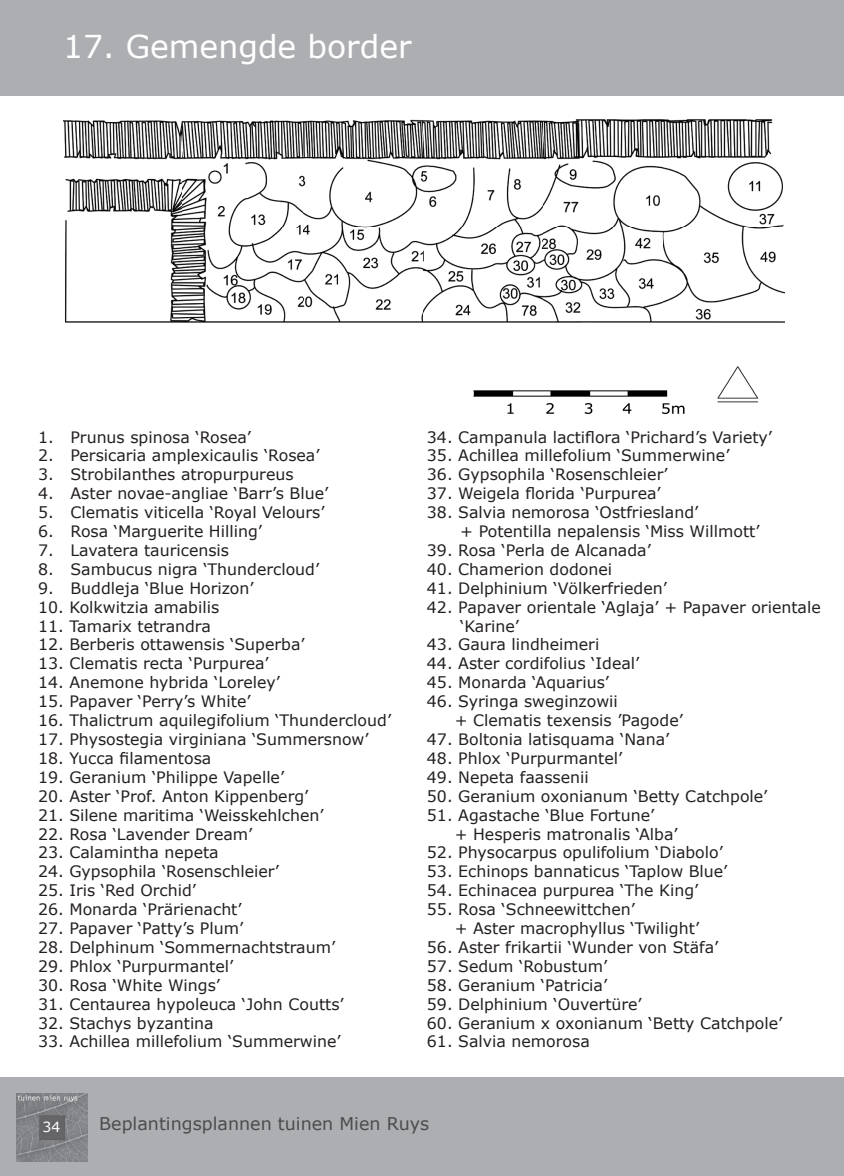
<style>
.page{position:relative;width:844px;height:1176px;background:#fff}
.page>*{position:absolute;margin:0;border:0;box-sizing:border-box;transform-origin:0 0}
.t1{font:31.5px "Verdana";color:#fff}
.t2{font:17.5px "Verdana";color:#4b4c4d}
.t3{font:15.75px/18.9px "Verdana";color:#231f20}
.t4{font:14px "Verdana";color:#fff}
</style>
<div class="page">
<div style="left:0;top:1077px;width:843px;height:99px;background:#adaeb2"></div>
<div style="left:0;top:0;width:843px;height:96px;background:#adaeb2"></div>
<img style="left:16px;top:1093px;width:71px;height:68px">
<img style="left:473px;top:390px;width:212px;height:25px">
<img style="left:63px;top:119px;width:722px;height:204px">
<img style="left:717px;top:366px;width:42px;height:37px">
<h1 class="t1" style="left:63px;top:24px;width:350px">17. Gemengde border</h1>
<p class="t3" style="left:38px;top:427px;width:214px">1. Prunus spinosa ‘Rosea’</p>
<p class="t3" style="left:38px;top:446px;width:283px">2. Persicaria amplexicaulis ‘Rosea’</p>
<p class="t3" style="left:38px;top:465px;width:257px">3. Strobilanthes atropurpureus</p>
<p class="t3" style="left:38px;top:484px;width:292px">4. Aster novae-angliae ‘Barr’s Blue’</p>
<p class="t3" style="left:38px;top:503px;width:288px">5. Clematis viticella ‘Royal Velours’</p>
<p class="t3" style="left:38px;top:522px;width:225px">6. Rosa ‘Marguerite Hilling’</p>
<p class="t3" style="left:38px;top:540px;width:192px">7. Lavatera tauricensis</p>
<p class="t3" style="left:38px;top:559px;width:283px">8. Sambucus nigra ‘Thundercloud’</p>
<p class="t3" style="left:38px;top:578px;width:217px">9. Buddleja ‘Blue Horizon’</p>
<p class="t3" style="left:38px;top:597px;width:183px">10. Kolkwitzia amabilis</p>
<p class="t3" style="left:38px;top:616px;width:174px">11. Tamarix tetrandra</p>
<p class="t3" style="left:38px;top:635px;width:268px">12. Berberis ottawensis ‘Superba’</p>
<p class="t3" style="left:38px;top:654px;width:232px">13. Clematis recta ‘Purpurea’</p>
<p class="t3" style="left:38px;top:673px;width:243px">14. Anemone hybrida ‘Loreley’</p>
<p class="t3" style="left:38px;top:692px;width:214px">15. Papaver ‘Perry’s White’</p>
<p class="t3" style="left:38px;top:711px;width:354px">16. Thalictrum aquilegifolium ‘Thundercloud’</p>
<p class="t3" style="left:38px;top:729px;width:332px">17. Physostegia virginiana ‘Summersnow’</p>
<p class="t3" style="left:38px;top:748px;width:175px">18. Yucca filamentosa</p>
<p class="t3" style="left:38px;top:767px;width:248px">19. Geranium ‘Philippe Vapelle’</p>
<p class="t3" style="left:38px;top:786px;width:272px">20. Aster ‘Prof. Anton Kippenberg’</p>
<p class="t3" style="left:38px;top:805px;width:287px">21. Silene maritima ‘Weisskehlchen’</p>
<p class="t3" style="left:38px;top:824px;width:216px">22. Rosa ‘Lavender Dream’</p>
<p class="t3" style="left:38px;top:843px;width:182px">23. Calamintha nepeta</p>
<p class="t3" style="left:38px;top:862px;width:242px">24. Gypsophila ‘Rosenschleier’</p>
<p class="t3" style="left:38px;top:881px;width:159px">25. Iris ‘Red Orchid’</p>
<p class="t3" style="left:38px;top:900px;width:205px">26. Monarda ‘Prärienacht’</p>
<p class="t3" style="left:38px;top:918px;width:207px">27. Papaver ‘Patty’s Plum’</p>
<p class="t3" style="left:38px;top:937px;width:298px">28. Delphinum ‘Sommernachtstraum’</p>
<p class="t3" style="left:38px;top:956px;width:197px">29. Phlox ‘Purpurmantel’</p>
<p class="t3" style="left:38px;top:975px;width:183px">30. Rosa ‘White Wings’</p>
<p class="t3" style="left:38px;top:994px;width:307px">31. Centaurea hypoleuca ‘John Coutts’</p>
<p class="t3" style="left:38px;top:1013px;width:177px">32. Stachys byzantina</p>
<p class="t3" style="left:38px;top:1032px;width:304px">33. Achillea millefolium ‘Summerwine’</p>
<p class="t3" style="left:427px;top:427px;width:346px">34. Campanula lactiflora ‘Prichard’s Variety’</p>
<p class="t3" style="left:427px;top:446px;width:304px">35. Achillea millefolium ‘Summerwine’</p>
<p class="t3" style="left:427px;top:465px;width:242px">36. Gypsophila ‘Rosenschleier’</p>
<p class="t3" style="left:427px;top:484px;width:235px">37. Weigela florida ‘Purpurea’</p>
<p class="t3" style="left:460px;top:503px;width:301px;text-indent:-33px">38. Salvia nemorosa ‘Ostfriesland’<br>+ Potentilla nepalensis ‘Miss Willmott’</p>
<p class="t3" style="left:427px;top:540px;width:225px">39. Rosa ‘Perla de Alcanada’</p>
<p class="t3" style="left:427px;top:559px;width:186px">40. Chamerion dodonei</p>
<p class="t3" style="left:427px;top:578px;width:241px">41. Delphinium ‘Völkerfrieden’</p>
<p class="t3" style="left:460px;top:597px;width:362px;text-indent:-33px">42. Papaver orientale ‘Aglaja’ + Papaver orientale ‘Karine’</p>
<p class="t3" style="left:427px;top:635px;width:174px">43. Gaura lindheimeri</p>
<p class="t3" style="left:427px;top:654px;width:214px">44. Aster cordifolius ‘Ideal’</p>
<p class="t3" style="left:427px;top:673px;width:184px">45. Monarda ‘Aquarius’</p>
<p class="t3" style="left:454px;top:692px;width:230px;text-indent:-28px">46. Syringa sweginzowii<br>+ Clematis texensis ’Pagode’</p>
<p class="t3" style="left:427px;top:729px;width:244px">47. Boltonia latisquama ‘Nana’</p>
<p class="t3" style="left:427px;top:748px;width:197px">48. Phlox ‘Purpurmantel’</p>
<p class="t3" style="left:427px;top:767px;width:163px">49. Nepeta faassenii</p>
<p class="t3" style="left:427px;top:786px;width:342px">50. Geranium oxonianum ‘Betty Catchpole’</p>
<p class="t3" style="left:454px;top:805px;width:224px;text-indent:-28px">51. Agastache ‘Blue Fortune’<br>+ Hesperis matronalis ‘Alba’</p>
<p class="t3" style="left:427px;top:843px;width:297px">52. Physocarpus opulifolium ‘Diabolo’</p>
<p class="t3" style="left:427px;top:862px;width:302px">53. Echinops bannaticus ‘Taplow Blue’</p>
<p class="t3" style="left:427px;top:881px;width:273px">54. Echinacea purpurea ‘The King’</p>
<p class="t3" style="left:454px;top:900px;width:246px;text-indent:-28px">55. Rosa ‘Schneewittchen’<br>+ Aster macrophyllus ‘Twilight’</p>
<p class="t3" style="left:427px;top:937px;width:293px">56. Aster frikartii ‘Wunder von Stäfa’</p>
<p class="t3" style="left:427px;top:956px;width:182px">57. Sedum ‘Robustum’</p>
<p class="t3" style="left:427px;top:975px;width:182px">58. Geranium ‘Patricia’</p>
<p class="t3" style="left:427px;top:994px;width:216px">59. Delphinium ‘Ouvertüre’</p>
<p class="t3" style="left:427px;top:1013px;width:357px">60. Geranium x oxonianum ‘Betty Catchpole’</p>
<p class="t3" style="left:427px;top:1032px;width:164px">61. Salvia nemorosa</p>
<p class="t4" style="left:43px;top:1117px;width:19px">34</p>
<p class="t2" style="left:99px;top:1111px;width:331px">Beplantingsplannen tuinen Mien Ruys</p>
</div>
